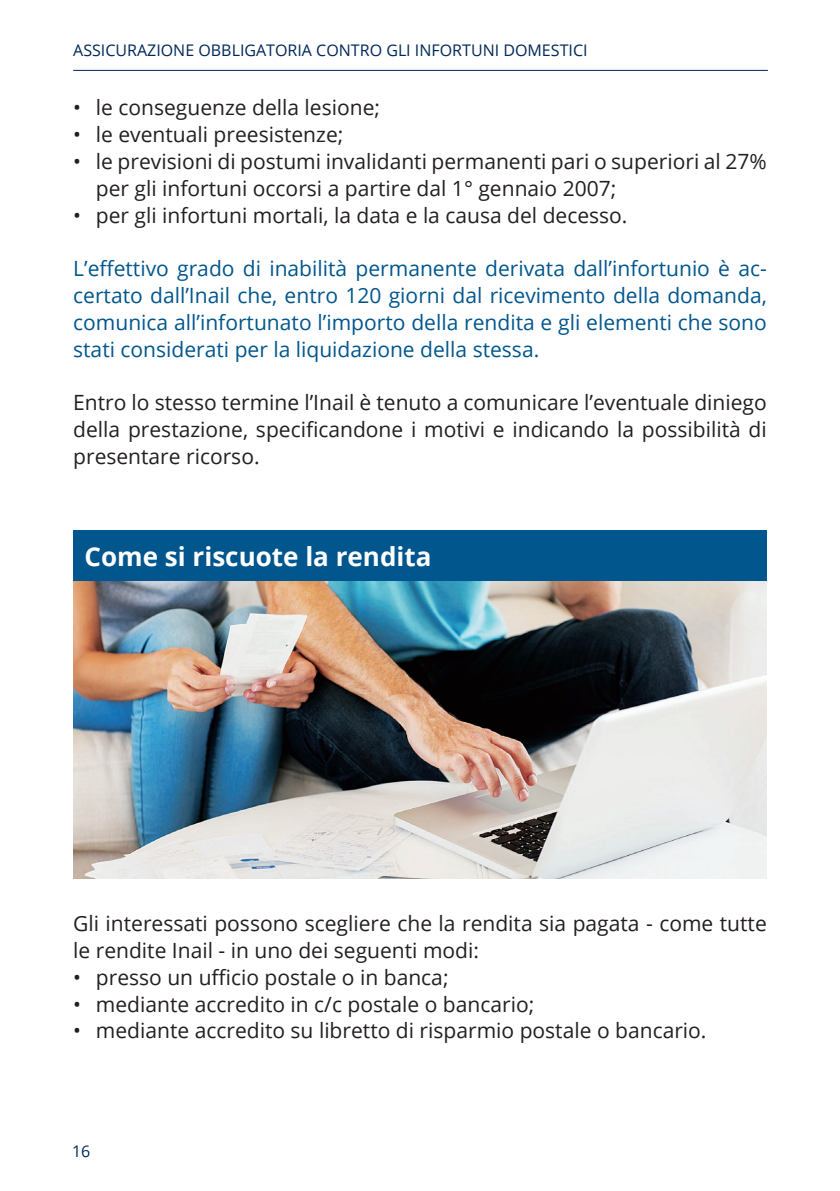
<style>
.page{position:relative;width:840px;height:1191px;background:#fff}
.page>*{position:absolute;margin:0;border:0;box-sizing:border-box;transform-origin:0 0}
.t1{font:700 26px "Open Sans";color:#fff}
.t2{font:21px/26.8px "Open Sans";color:#231f20}
.t3{font:21px/26.8px "Open Sans";color:#01568d;text-align:justify}
.t4{font:16px "Open Sans";color:#002858}
</style>
<div class="page">
<hr style="left:73px;top:70px;width:694px;height:1px;background:#002858">
<div style="left:73px;top:531px;width:693px;height:51px;background:#01568d"></div>
<img style="left:73px;top:582px;width:693px;height:296px">
<p class="t4" style="left:73px;top:39px;width:515px">ASSICURAZIONE OBBLIGATORIA CONTRO GLI INFORTUNI DOMESTICI</p>
<p class="t2" style="left:73px;top:94px;width:308px">• le conseguenze della lesione;</p>
<p class="t2" style="left:73px;top:121px;width:271px">• le eventuali preesistenze;</p>
<p class="t2" style="left:96px;top:147px;width:672px;text-indent:-23px">• le previsioni di postumi invalidanti permanenti pari o superiori al 27% per gli infortuni occorsi a partire dal 1° gennaio 2007;</p>
<p class="t2" style="left:73px;top:201px;width:555px">• per gli infortuni mortali, la data e la causa del decesso.</p>
<p class="t3" style="left:73px;top:255px;width:694px">L’effettivo grado di inabilità permanente derivata dall’infortunio è ac&shy;certato dall’Inail che, entro 120 giorni dal ricevimento della domanda, comunica all’infortunato l’importo della rendita e gli elementi che sono stati considerati per la liquidazione della stessa.</p>
<p class="t2" style="left:73px;top:389px;width:694px;text-align:justify">Entro lo stesso termine l’Inail è tenuto a comunicare l’eventuale diniego della prestazione, specificandone i motivi e indicando la possibilità di presentare ricorso.</p>
<p class="t1" style="left:84px;top:538px;width:348px">Come si riscuote la rendita</p>
<p class="t2" style="left:73px;top:909px;width:694px">Gli interessati possono scegliere che la rendita sia pagata - come tutte le rendite Inail - in uno dei seguenti modi:</p>
<p class="t2" style="left:73px;top:963px;width:376px">• presso un ufficio postale o in banca;</p>
<p class="t2" style="left:73px;top:990px;width:462px">• mediante accredito in c/c postale o bancario;</p>
<p class="t2" style="left:73px;top:1017px;width:634px">• mediante accredito su libretto di risparmio postale o bancario.</p>
<p class="t4" style="left:72px;top:1139px;width:20px">16</p>
</div>
